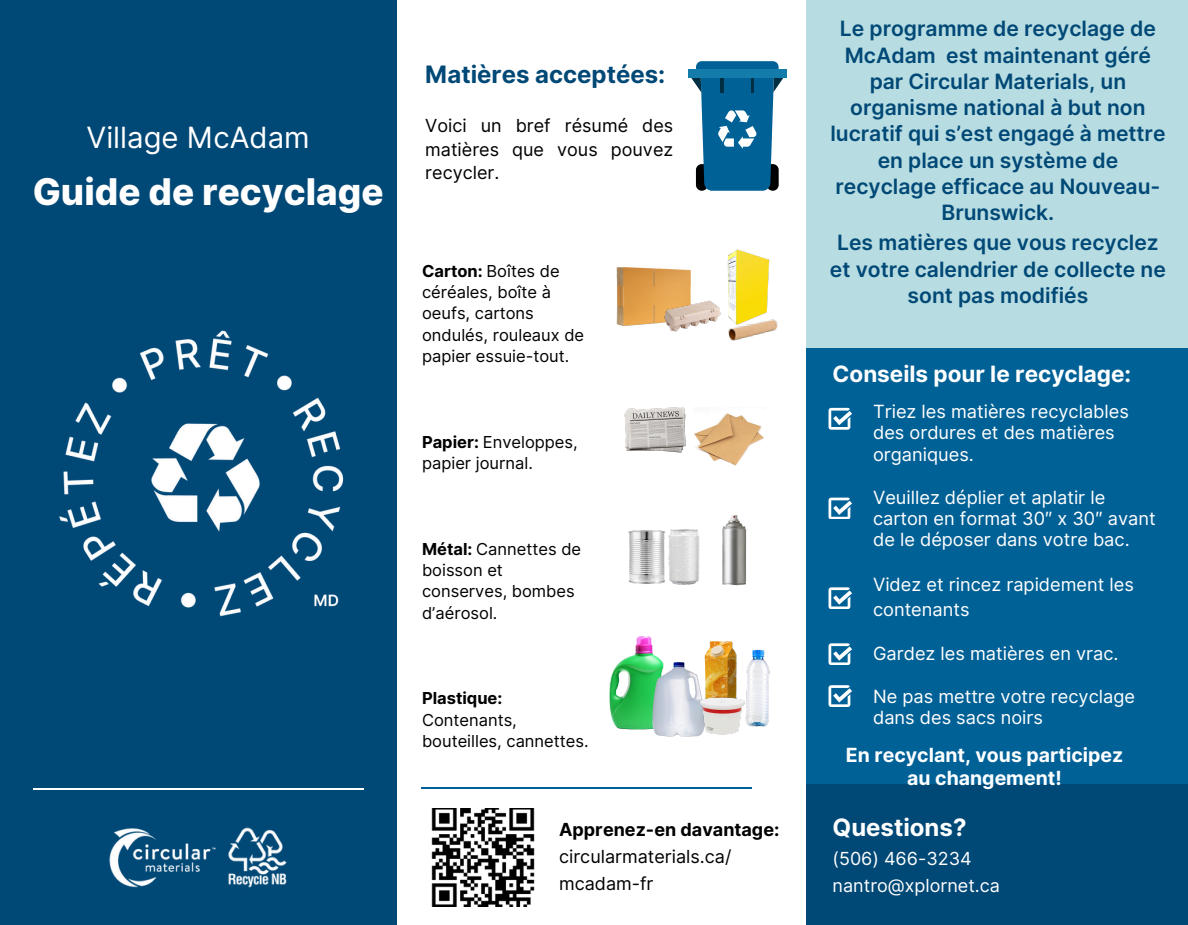
<style>
.page{position:relative;width:1188px;height:925px;background:#fff}
.page>*{position:absolute;margin:0;border:0;box-sizing:border-box;transform-origin:0 0}
.t1{font:800 36.75px "Inter";color:#fff}
.t2{font:29.25px "Inter";color:#fff}
.t3{font:700 24px "Inter";color:#004876}
.t4{font:700 24px "Inter";color:#fff}
.t5{font:700 22.5px "Inter";color:#fff}
.t6{font:600 21.15px/26.2px "Inter";color:#004876;text-align:center}
.t7{font:700 19.5px/22.5px "Inter";color:#fff;text-align:center}
.t8{font:18.15px/21.3px "Inter";color:#fff}
.t9{font:18px/23.7px "Inter";color:#000;text-align:justify}
.t10{font:700 18px/27px "Inter";color:#000}
.t11{font:18px "Inter";color:#fff}
.t12{font:16.5px/21.3px "Inter";color:#000}
.s1{font-weight:700}
.s2{font-weight:400}
</style>
<div class="page">
<div style="left:0;top:0;width:397px;height:925px;background:#004876"></div>
<hr style="left:33px;top:788px;width:331px;height:1px;background:#fff">
<hr style="left:421px;top:787px;width:331px;height:2px;background:#006197">
<div style="left:806px;top:348px;width:382px;height:456px;background:#006197"></div>
<div style="left:806px;top:784px;width:382px;height:141px;background:#004876"></div>
<div style="left:806px;top:0;width:382px;height:348px;background:#b7dce1"></div>
<img style="left:694px;top:413px;width:70px;height:53px">
<img style="left:728px;top:319px;width:50px;height:22px">
<img style="left:616px;top:267px;width:75px;height:59px">
<img style="left:659px;top:294px;width:57px;height:38px">
<img style="left:624px;top:407px;width:62px;height:46px">
<img style="left:716px;top:249px;width:58px;height:80px">
<img style="left:628px;top:530px;width:35px;height:54px">
<img style="left:663px;top:529px;width:37px;height:56px">
<img style="left:709px;top:641px;width:28px;height:54px">
<img style="left:609px;top:636px;width:43px;height:94px">
<img style="left:641px;top:645px;width:77px;height:92px">
<img style="left:745px;top:649px;width:25px;height:78px">
<img style="left:698px;top:695px;width:47px;height:42px">
<img style="left:722px;top:515px;width:25px;height:71px">
<img style="left:228px;top:827px;width:59px;height:61px">
<img style="left:109px;top:828px;width:107px;height:60px">
<svg style="left:696px;top:61px;width:83px;height:8px"></svg>
<svg style="left:691px;top:77px;width:93px;height:114px"></svg>
<div style="left:688px;top:69px;width:98px;height:8px;background:#137caa"></div>
<img style="left:59px;top:330px;width:285px;height:287px">
<svg style="left:829px;top:408px;width:23px;height:21px"></svg>
<svg style="left:829px;top:497px;width:23px;height:22px"></svg>
<svg style="left:829px;top:587px;width:23px;height:22px"></svg>
<svg style="left:829px;top:643px;width:23px;height:22px"></svg>
<svg style="left:829px;top:685px;width:23px;height:21px"></svg>
<img style="left:431px;top:808px;width:104px;height:98px">
<p class="t2" style="left:87px;top:120px;width:225px">Village McAdam</p>
<p class="t1" style="left:33px;top:170px;width:352px">Guide de recyclage</p>
<p class="t3" style="left:425px;top:60px;width:242px">Matières acceptées:</p>
<h4 class="t9" style="left:425px;top:113px;width:249px">Voici un bref résumé des matières que vous pouvez recycler.</h4>
<p class="t12" style="left:422px;top:260px;width:164px"><span class="s1">Carton:</span> Boîtes de céréales, boîte à oeufs, cartons ondulés, rouleaux de papier essuie-tout.</p>
<p class="t12" style="left:422px;top:431px;width:157px"><span class="s1">Papier:</span> Enveloppes, papier journal.</p>
<p class="t12" style="left:422px;top:538px;width:161px"><span class="s1">Métal:</span> Cannettes de boisson et conserves, bombes d’aérosol.</p>
<p class="t12" style="left:422px;top:687px;width:168px"><span class="s1">Plastique:<br></span>Contenants, bouteilles, cannettes.</p>
<p class="t10" style="left:559px;top:816px;width:222px">Apprenez-en davantage: <span class="s2">circularmaterials.ca/</span></p>
<p class="t9" style="left:559px;top:871px;width:96px">mcadam-fr</p>
<p class="t6" style="left:830px;top:15px;width:337px">Le programme de recyclage de<br>McAdam est maintenant géré par Circular Materials, un organisme national à but non lucratif qui s’est engagé à mettre en place un système de recyclage efficace au Nouveau-<br>Brunswick.</p>
<p class="t6" style="left:830px;top:230px;width:338px">Les matières que vous recyclez et votre calendrier de collecte ne sont pas modifiés</p>
<p class="t5" style="left:833px;top:360px;width:300px">Conseils pour le recyclage:</p>
<p class="t8" style="left:873px;top:401px;width:257px">Triez les matières recyclables des ordures et des matières organiques.</p>
<p class="t8" style="left:873px;top:486px;width:284px">Veuillez déplier et aplatir le carton en format 30″ x 30″ avant de le déposer dans votre bac.</p>
<p class="t8" style="left:873px;top:572px;width:262px;line-height:24.8px">Videz et rincez rapidement les contenants</p>
<p class="t8" style="left:873px;top:643px;width:247px">Gardez les matières en vrac.</p>
<p class="t8" style="left:873px;top:685px;width:264px">Ne pas mettre votre recyclage dans des sacs noirs</p>
<p class="t7" style="left:846px;top:744px;width:279px">En recyclant, vous participez au changement!</p>
<h4 class="t4" style="left:833px;top:812px;width:135px">Questions?</h4>
<h3 class="t11" style="left:833px;top:848px;width:141px">(506) 466-3234</h3>
<p class="t11" style="left:833px;top:875px;width:169px">nantro@xplornet.ca</p>
</div>
